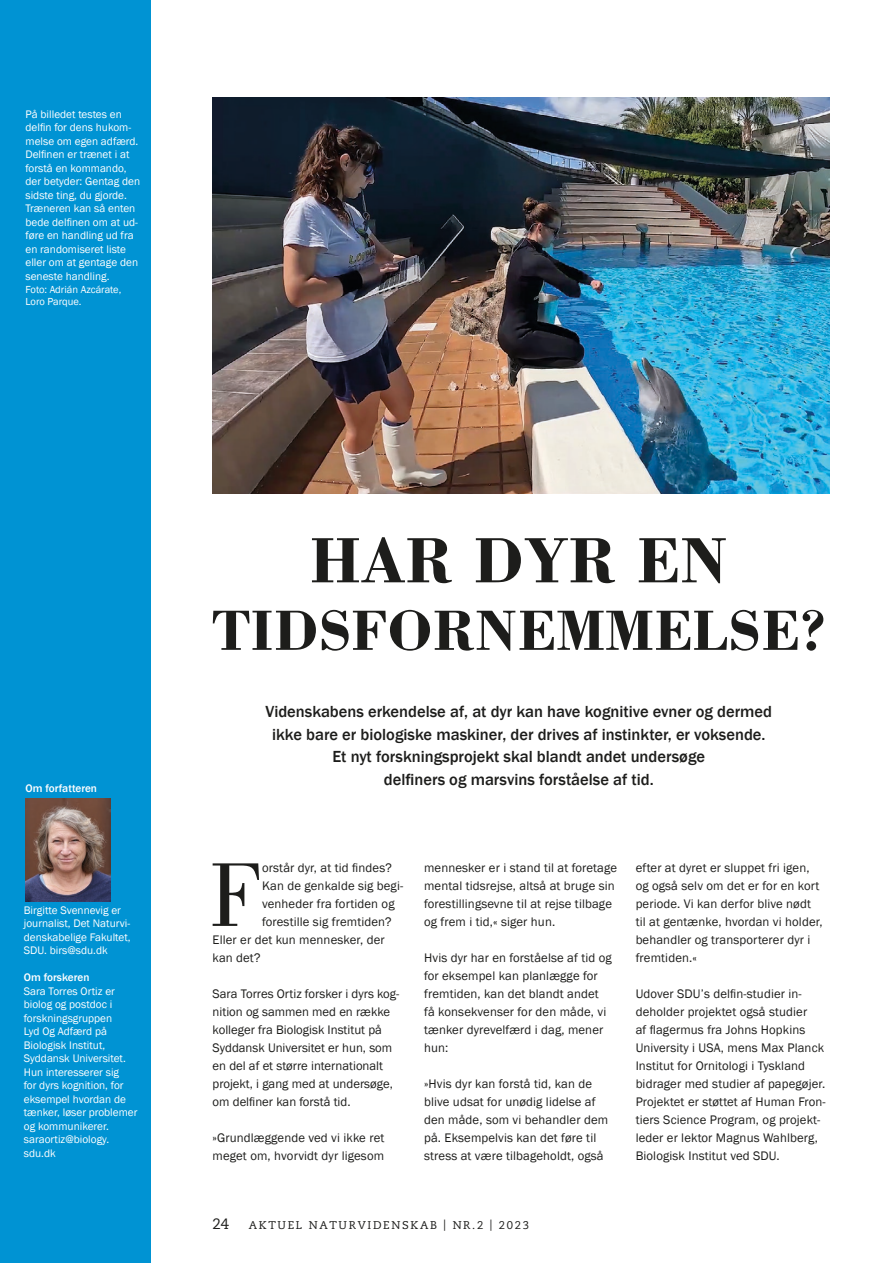
<style>
.page{position:relative;width:893px;height:1263px;background:#fff}
.page>*{position:absolute;margin:0;border:0;box-sizing:border-box;transform-origin:0 0}
.t1{font:93.6px "Bodoni Std";color:#1d1d1b}
.t2{font:700 66px "Bodoni Std";color:#1d1d1b}
.t3{font:700 58.5px "Bodoni Std";color:#1d1d1b}
.t4{font:500 16.5px/22.5px "Franklin Gothic";color:#1d1d1b;text-align:center}
.t5{font:15px "Caecilia";color:#1d1d1b}
.t6{font:12.75px/18px "Franklin Gothic";letter-spacing:.01em;color:#1d1d1b}
.t7{font:11.25px/13.5px "Franklin Gothic";color:#fff}
.t8{font:11.25px "Caecilia";letter-spacing:.15em;color:#1d1d1b}
.t9{font:500 11.25px "Franklin Gothic";color:#fff}
.t10{font:10.5px/12px "Franklin Gothic";color:#fff}
</style>
<div class="page">
<div style="left:0;top:0;width:150px;height:1263px;background:#0093d3"></div>
<img style="left:213px;top:98px;width:616px;height:396px">
<img style="left:26px;top:799px;width:85px;height:102px">
<p class="t7" style="left:26px;top:107px;width:116px">På billedet testes en delfin for dens hukom&shy;melse om egen adfærd.<br>Delfinen er trænet i at forstå en kommando, der betyder: Gentag den sidste ting, du gjorde.<br>Træneren kan så enten bede delfinen om at ud&shy;føre en handling ud fra en randomiseret liste eller om at gentage den seneste handling.</p>
<p class="t10" style="left:26px;top:284px;width:97px">Foto: Adrián Azcárate,<br>Loro Parque.</p>
<p class="t9" style="left:26px;top:782px;width:73px">Om forfatteren</p>
<p class="t7" style="left:24px;top:903px;width:108px">Birgitte Svennevig er journalist, Det Naturvi&shy;denskabelige Fakultet,<br>SDU. birs@sdu.dk</p>
<p class="t9" style="left:24px;top:970px;width:67px">Om forskeren</p>
<p class="t7" style="left:24px;top:984px;width:115px">Sara Torres Ortiz er biolog og postdoc i forskningsgruppen<br>Lyd Og Adfærd på<br>Biologisk Institut,<br>Syddansk Universitet.<br>Hun interesserer sig<br>for dyrs kognition, for eksempel hvordan de tænker, løser problemer og kommunikerer. saraortiz@biology. sdu.dk</p>
<h2 class="t2" style="left:310px;top:519px;width:419px">HAR DYR EN</h2>
<h3 class="t3" style="left:212px;top:594px;width:616px">TIDSFORNEMMELSE?</h3>
<p class="t4" style="left:265px;top:700px;width:508px">Videnskabens erkendelse af, at dyr kan have kognitive evner og dermed ikke bare er biologiske maskiner, der drives af instinkter, er voksende.<br>Et nyt forskningsprojekt skal blandt andet undersøge<br>delfiners og marsvins forståelse af tid.</p>
<h1 class="t1" style="left:209px;top:843px;width:54px">F</h1>
<p class="t6" style="left:262px;top:859px;width:131px">orstår dyr, at tid findes?</p>
<p class="t6" style="left:262px;top:877px;width:143px">Kan de genkalde sig begi-</p>
<p class="t6" style="left:262px;top:895px;width:134px">venheder fra fortiden og</p>
<p class="t6" style="left:262px;top:913px;width:131px">forestille sig fremtiden?</p>
<p class="t6" style="left:213px;top:931px;width:174px">Eller er det kun mennesker, der</p>
<p class="t6" style="left:213px;top:949px;width:49px">kan det?</p>
<p class="t6" style="left:213px;top:985px;width:188px">Sara Torres Ortiz forsker i dyrs kog&shy;nition og sammen med en række kolleger fra Biologisk Institut på<br>Syddansk Universitet er hun, som en del af et større internationalt projekt, i gang med at undersøge, om delfiner kan forstå tid.</p>
<p class="t6" style="left:213px;top:1129px;width:173px">»Grundlæggende ved vi ikke ret meget om, hvorvidt dyr ligesom</p>
<p class="t6" style="left:424px;top:859px;width:195px">mennesker er i stand til at foretage mental tidsrejse, altså at bruge sin forestillingsevne til at rejse tilbage og frem i tid,« siger hun.</p>
<p class="t6" style="left:424px;top:949px;width:189px">Hvis dyr har en forståelse af tid og for eksempel kan planlægge for fremtiden, kan det blandt andet få konsekvenser for den måde, vi tænker dyrevelfærd i dag, mener hun:</p>
<p class="t6" style="left:424px;top:1075px;width:186px">»Hvis dyr kan forstå tid, kan de blive udsat for unødig lidelse af den måde, som vi behandler dem på. Eksempelvis kan det føre til stress at være tilbageholdt, også</p>
<p class="t6" style="left:636px;top:859px;width:188px">efter at dyret er sluppet fri igen, og også selv om det er for en kort periode. Vi kan derfor blive nødt til at gentænke, hvordan vi holder, behandler og transporterer dyr i fremtiden.«</p>
<p class="t6" style="left:636px;top:985px;width:192px">Udover SDU’s delfin-studier in&shy;deholder projektet også studier<br>af flagermus fra Johns Hopkins University i USA, mens Max Planck Institut for Ornitologi i Tyskland bidrager med studier af papegøjer.<br>Projektet er støttet af Human Fron&shy;tiers Science Program, og projekt&shy;leder er lektor Magnus Wahlberg, Biologisk Institut ved SDU.</p>
<p class="t5" style="left:213px;top:1215px;width:18px">24</p>
<p class="t8" style="left:249px;top:1218px;width:282px">AKTUEL NATURVIDENSKAB | NR.2 | 2023</p>
</div>
